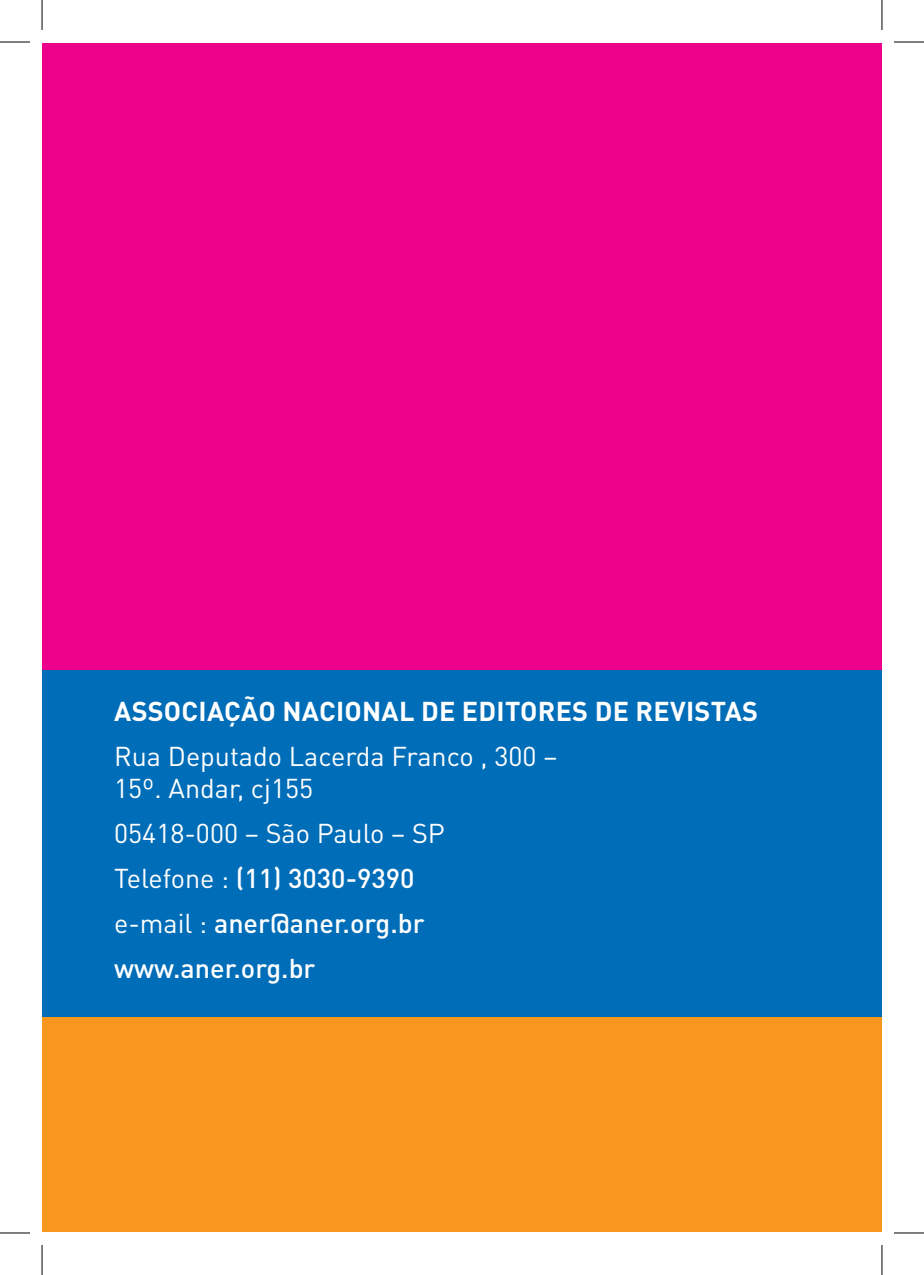
<style>
.page{position:relative;width:924px;height:1275px;background:#fff}
.page>*{position:absolute;margin:0;border:0;box-sizing:border-box;transform-origin:0 0}
.t1{font:27px/32.4px "DIN Pro";color:#fff}
.t2{font:500 27px "DIN Pro";color:#fff}
.t3{font:700 27px "DIN Pro";letter-spacing:.01em;color:#fff}
.s1{font-weight:400}
</style>
<div class="page">
<div style="left:42px;top:43px;width:839px;height:627px;background:#ed028c"></div>
<div style="left:42px;top:670px;width:839px;height:347px;background:#006db8"></div>
<div style="left:42px;top:1017px;width:839px;height:215px;background:#f7971d"></div>
<hr style="left:0;top:42px;width:30px;height:1px;background:#000">
<hr style="left:893px;top:42px;width:30px;height:1px;background:#000">
<hr style="left:0;top:1232px;width:30px;height:1px;background:#000">
<hr style="left:893px;top:1232px;width:30px;height:1px;background:#000">
<hr style="left:42px;top:0;width:1px;height:30px;background:#000">
<hr style="left:42px;top:1245px;width:1px;height:30px;background:#000">
<hr style="left:881px;top:0;width:1px;height:30px;background:#000">
<hr style="left:881px;top:1245px;width:1px;height:30px;background:#000">
<p class="t3" style="left:114px;top:692px;width:645px">ASSOCIAÇÃO NACIONAL DE EDITORES DE REVISTAS</p>
<p class="t1" style="left:114px;top:738px;width:444px">Rua Deputado Lacerda Franco , 300 –<br>15º. Andar, cj155</p>
<p class="t1" style="left:114px;top:816px;width:332px">05418-000 – São Paulo – SP</p>
<p class="t2" style="left:114px;top:860px;width:302px"><span class="s1">Telefone :</span> (11) 3030-9390</p>
<p class="t2" style="left:114px;top:905px;width:312px"><span class="s1">e-mail :</span> aner@aner.org.br</p>
<p class="t2" style="left:114px;top:950px;width:203px">www.aner.org.br</p>
</div>
